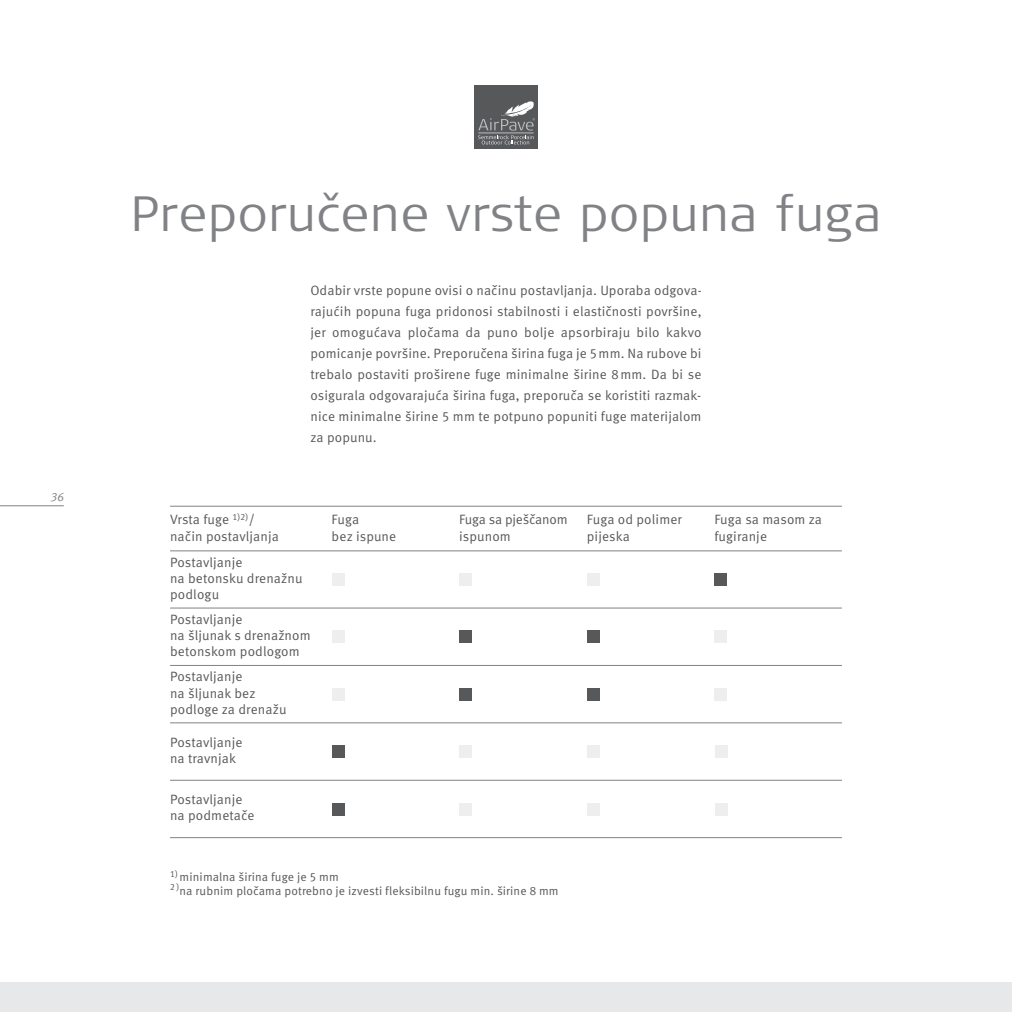
<style>
.page{position:relative;width:1012px;height:1012px;background:#fff}
.page>*{position:absolute;margin:0;border:0;box-sizing:border-box;transform-origin:0 0}
.t1{font:300 49.5px "Signa Pro";letter-spacing:.02em;color:#808285}
.t2{font:13.5px/16.2px "Meta Pro";letter-spacing:.01em;color:#57585a}
.t3{font:13.5px "Meta Pro";letter-spacing:-.01em;color:#57585a}
.t4{font:12px/13.5px "Meta Pro";letter-spacing:.01em;color:#57585a}
.t5{font:italic 12px "Meta Plus Normal Caps";color:#808285}
.s1{font-family:"Meta Plus Normal Caps"}
</style>
<div class="page">
<div style="left:0;top:982px;width:1012px;height:30px;background:#e7e8e9"></div>
<div style="left:474px;top:85px;width:64px;height:64px;background:#57585a"></div>
<svg style="left:478px;top:101px;width:57px;height:43px"></svg>
<hr style="left:0;top:506px;width:64px;height:1px;background:#808285">
<hr style="left:170px;top:551px;width:672px;height:1px;background:#808285">
<hr style="left:170px;top:608px;width:672px;height:1px;background:#808285">
<hr style="left:170px;top:665px;width:672px;height:1px;background:#808285">
<hr style="left:170px;top:723px;width:672px;height:1px;background:#808285">
<hr style="left:170px;top:780px;width:672px;height:1px;background:#808285">
<hr style="left:170px;top:837px;width:672px;height:1px;background:#808285">
<div style="left:332px;top:631px;width:12px;height:12px;background:#eeeeef"></div>
<div style="left:332px;top:688px;width:12px;height:13px;background:#eeeeef"></div>
<div style="left:332px;top:745px;width:12px;height:13px;background:#57585a"></div>
<div style="left:332px;top:803px;width:12px;height:12px;background:#57585a"></div>
<div style="left:459px;top:631px;width:13px;height:12px;background:#57585a"></div>
<div style="left:459px;top:688px;width:13px;height:13px;background:#57585a"></div>
<div style="left:587px;top:631px;width:13px;height:12px;background:#57585a"></div>
<div style="left:587px;top:688px;width:13px;height:13px;background:#57585a"></div>
<div style="left:714px;top:573px;width:13px;height:13px;background:#57585a"></div>
<div style="left:332px;top:573px;width:12px;height:13px;background:#eeeeef"></div>
<div style="left:459px;top:573px;width:13px;height:13px;background:#eeeeef"></div>
<div style="left:587px;top:573px;width:12px;height:12px;background:#eeeeef"></div>
<div style="left:714px;top:631px;width:13px;height:12px;background:#eeeeef"></div>
<div style="left:714px;top:688px;width:13px;height:13px;background:#eeeeef"></div>
<div style="left:459px;top:745px;width:13px;height:13px;background:#eeeeef"></div>
<div style="left:587px;top:745px;width:13px;height:13px;background:#eeeeef"></div>
<div style="left:715px;top:745px;width:13px;height:13px;background:#eeeeef"></div>
<div style="left:459px;top:803px;width:13px;height:12px;background:#eeeeef"></div>
<div style="left:587px;top:803px;width:13px;height:12px;background:#eeeeef"></div>
<div style="left:715px;top:803px;width:13px;height:12px;background:#eeeeef"></div>
<hr style="left:170px;top:506px;width:672px;height:1px;background:#808285">
<p class="t5" style="left:51px;top:489px;width:14px">36</p>
<h1 class="t1" style="left:131px;top:194px;width:752px">Preporučene vrste popuna fuga</h1>
<p class="t2" style="left:310px;top:281px;width:393px;line-height:21px;text-align:justify">Odabir vrste popune ovisi o načinu postavljanja. Uporaba odgova&shy;rajućih popuna fuga pridonosi stabilnosti i elastičnosti površine, jer omogućava pločama da puno bolje apsorbiraju bilo kakvo pomicanje površine. Preporučena širina fuga je <span class="s1">5</span>mm. Na rubove bi trebalo postaviti proširene fuge minimalne širine <span class="s1">8</span>mm. Da bi se osigurala odgovarajuća širina fuga, preporuča se koristiti razmak&shy;nice minimalne širine <span class="s1">5</span> mm te potpuno popuniti fuge materijalom za popunu.</p>
<p class="t2" style="left:170px;top:513px;width:86px">Vrsta fuge <sup>1</sup><sup>)</sup><sup>2</sup><sup>)</sup>/</p>
<p class="t2" style="left:332px;top:513px;width:29px">Fuga</p>
<p class="t3" style="left:459px;top:515px;width:110px">Fuga sa pješčanom</p>
<p class="t2" style="left:587px;top:513px;width:97px">Fuga od polimer</p>
<p class="t2" style="left:714px;top:513px;width:109px">Fuga sa masom za</p>
<p class="t2" style="left:170px;top:530px;width:110px">način postavljanja</p>
<p class="t2" style="left:332px;top:530px;width:66px">bez ispune</p>
<p class="t2" style="left:459px;top:530px;width:53px">ispunom</p>
<p class="t2" style="left:587px;top:530px;width:45px">pijeska</p>
<p class="t2" style="left:714px;top:530px;width:54px">fugiranje</p>
<p class="t2" style="left:170px;top:555px;width:134px">Postavljanje<br>na betonsku drenažnu podlogu</p>
<p class="t2" style="left:170px;top:612px;width:142px">Postavljanje<br>na šljunak s drenažnom betonskom podlogom</p>
<p class="t2" style="left:170px;top:670px;width:118px">Postavljanje<br>na šljunak bez podloge za drenažu</p>
<p class="t2" style="left:170px;top:735px;width:74px">Postavljanje na travnjak</p>
<p class="t2" style="left:170px;top:793px;width:86px">Postavljanje na podmetače</p>
<p class="t4" style="left:170px;top:872px;width:390px"><sup>1</sup><sup>)</sup> minimalna širina fuge je <span class="s1">5</span> mm<br><sup>2</sup> <sup>)</sup>na rubnim pločama potrebno je izvesti fleksibilnu fugu min. širine <span class="s1">8</span> mm</p>
</div>
